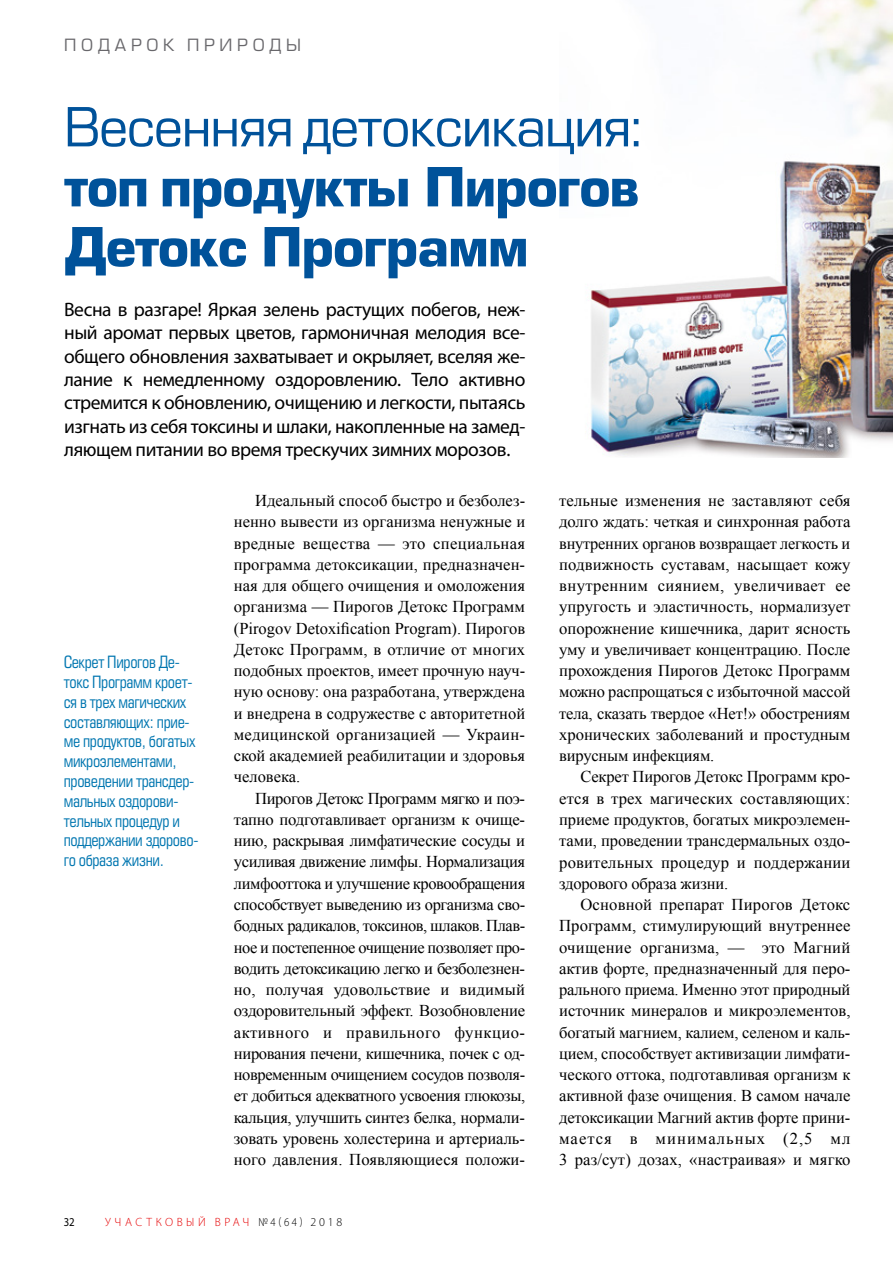
<style>
.page{position:relative;width:893px;height:1263px;background:#fff}
.page>*{position:absolute;margin:0;border:0;box-sizing:border-box;transform-origin:0 0}
.t1{font:700 52.5px/60px "Europe C";letter-spacing:-.025em;color:#00529a}
.t2{font:52.5px "Europe C";letter-spacing:-.02em;color:#00529a}
.t3{font:19.5px/23.4px "Myriad Pro";letter-spacing:-.02em;color:#000;text-align:justify}
.t4{font:16.5px/21.3px "Times New Roman";color:#000;text-align:justify}
.t5{font:16.5px/19.8px "Europe Condensed C";letter-spacing:-.025em;color:#0076b0}
.t6{font:16.5px "Europe C";letter-spacing:.28em;color:#68676b}
.t7{font:300 12px "Myriad Pro";letter-spacing:.295em;color:#e60003}
.t8{font:12px "Myriad Pro";color:#000;scale:.9 1}
.s1{color:#000}
</style>
<div class="page">
<img style="left:591px;top:0;width:302px;height:457px">
<p class="t6" style="left:64px;top:35px;width:238px">ПОДАРОК ПРИРОДЫ</p>
<h1 class="t2" style="left:64px;top:97px;width:579px">Весенняя детоксикация:</h1>
<h1 class="t1" style="left:64px;top:157px;width:577px">топ продукты Пирогов<br>Детокс Программ</h1>
<p class="t3" style="left:64px;top:297px;width:463px">Весна в разгаре! Яркая зелень растущих побегов, неж&shy;ный аромат первых цветов, гармоничная мелодия все&shy;общего обновления захватывает и окрыляет, вселяя же&shy;лание к немедленному оздоровлению. Тело активно стремится к обновлению, очищению и легкости, пытаясь изгнать из себя токсины и шлаки, накопленные на замед&shy;ляющем питании во время трескучих зимних морозов.</p>
<p class="t5" style="left:64px;top:652px;width:136px">Секрет Пирогов Де&shy;токс Программ кроет&shy;ся в трех магических составляющих: прие&shy;ме продуктов, богатых микроэлементами, проведении трансдер&shy;мальных оздорови&shy;тельных процедур и поддержании здорово&shy;го образа жизни.</p>
<p class="t4" style="left:234px;top:490px;width:293px;text-indent:21px">Идеальный способ быстро и безболез&shy;ненно вывести из организма ненужные и вредные вещества — это специальная программа детоксикации, предназначен&shy;ная для общего очищения и омоложения организма — Пирогов Детокс Программ (Pirogov Detoxification Program). Пирогов Детокс Программ, в отличие от многих подобных проектов, имеет прочную науч&shy;ную основу: она разработана, утверждена и внедрена в содружестве с авторитетной медицинской организацией — Украин&shy;ской академией реабилитации и здоровья человека.</p>
<p class="t4" style="left:234px;top:787px;width:293px;text-indent:21px">Пирогов Детокс Программ мягко и поэ&shy;тапно подготавливает организм к очище&shy;нию, раскрывая лимфатические сосуды и усиливая движение лимфы. Нормализация лимфооттока и улучшение кровообращения способствует выведению из организма сво&shy;бодных радикалов, токсинов, шлаков. Плав&shy;ное и постепенное очищение позволяет про&shy;водить детоксикацию легко и безболезнен&shy;но, получая удовольствие и видимый оздоровительный эффект. Возобновление активного и правильного функцио&shy;нирования печени, кишечника, почек с од&shy;новременным очищением сосудов позволя&shy;ет добиться адекватного усвоения глюкозы, кальция, улучшить синтез белка, нормали&shy;зовать уровень холестерина и артериаль&shy;ного давления. Появляющиеся положи-</p>
<p class="t8" style="left:64px;top:1214px;width:13px">32</p>
<p class="t7" style="left:105px;top:1215px;width:239px">УЧАСТКОВЫЙ ВРАЧ <span class="s1">№4(64) 2018</span></p>
<p class="t4" style="left:559px;top:490px;width:293px">тельные изменения не заставляют себя долго ждать: четкая и синхронная работа внутренних органов возвращает легкость и подвижность суставам, насыщает кожу внутренним сиянием, увеличивает ее упругость и эластичность, нормализует опорожнение кишечника, дарит ясность уму и увеличивает концентрацию. После прохождения Пирогов Детокс Программ можно распрощаться с избыточной массой тела, сказать твердое «Нет!» обострениям хронических заболеваний и простудным вирусным инфекциям.</p>
<p class="t4" style="left:559px;top:766px;width:293px;text-indent:21px">Секрет Пирогов Детокс Программ кро&shy;ется в трех магических составляющих: приеме продуктов, богатых микроэлемен&shy;тами, проведении трансдермальных оздо&shy;ровительных процедур и поддержании здорового образа жизни.</p>
<p class="t4" style="left:559px;top:893px;width:293px;text-indent:21px">Основной препарат Пирогов Детокс Программ, стимулирующий внутреннее очищение организма, — это Магний актив форте, предназначенный для перо&shy;рального приема. Именно этот природный источник минералов и микроэлементов, богатый магнием, калием, селеном и каль&shy;цием, способствует активизации лимфати&shy;ческого оттока, подготавливая организм к активной фазе очищения. В самом начале детоксикации Магний актив форте прини&shy;мается в минимальных (2,5 мл 3 раз/сут) дозах, «настраивая» и мягко</p>
</div>
